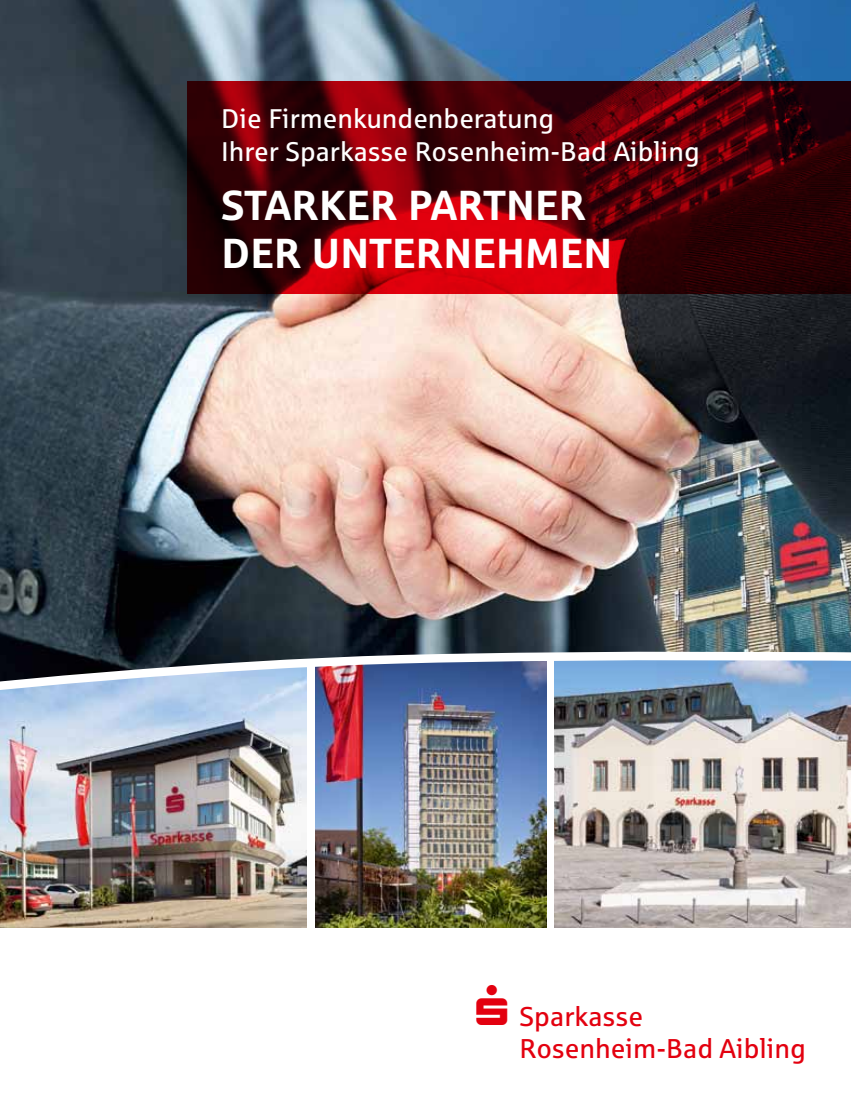
<style>
.page{position:relative;width:851px;height:1106px;background:#fff}
.page>*{position:absolute;margin:0;border:0;box-sizing:border-box;transform-origin:0 0}
.t1{font:700 42px/48px "Sparkasse Rg";letter-spacing:-.01em;color:#fff}
.t2{font:27.15px/31.8px "Sparkasse Rg";color:#e3000f}
.t3{font:27px/33px "Sparkasse Rg";color:#fff}
</style>
<div class="page">
<img style="left:0;top:695px;width:307px;height:232px">
<img style="left:555px;top:695px;width:295px;height:232px">
<img style="left:315px;top:695px;width:231px;height:232px">
<img style="left:0;top:0;width:850px;height:645px">
<img style="left:0;top:645px;width:850px;height:50px">
<svg style="left:187px;top:81px;width:663px;height:212px;background:#5a0006"></svg>
<p class="t3" style="left:221px;top:101px;width:480px">Die Firmenkundenberatung<br>Ihrer Sparkasse Rosenheim-Bad Aibling</p>
<h1 class="t1" style="left:221px;top:179px;width:393px">STARKER PARTNER<br>DER UNTERNEHMEN</h1>
<p class="t2" style="left:519px;top:999px;width:288px">Sparkasse<br>Rosenheim-Bad Aibling</p>
</div>
